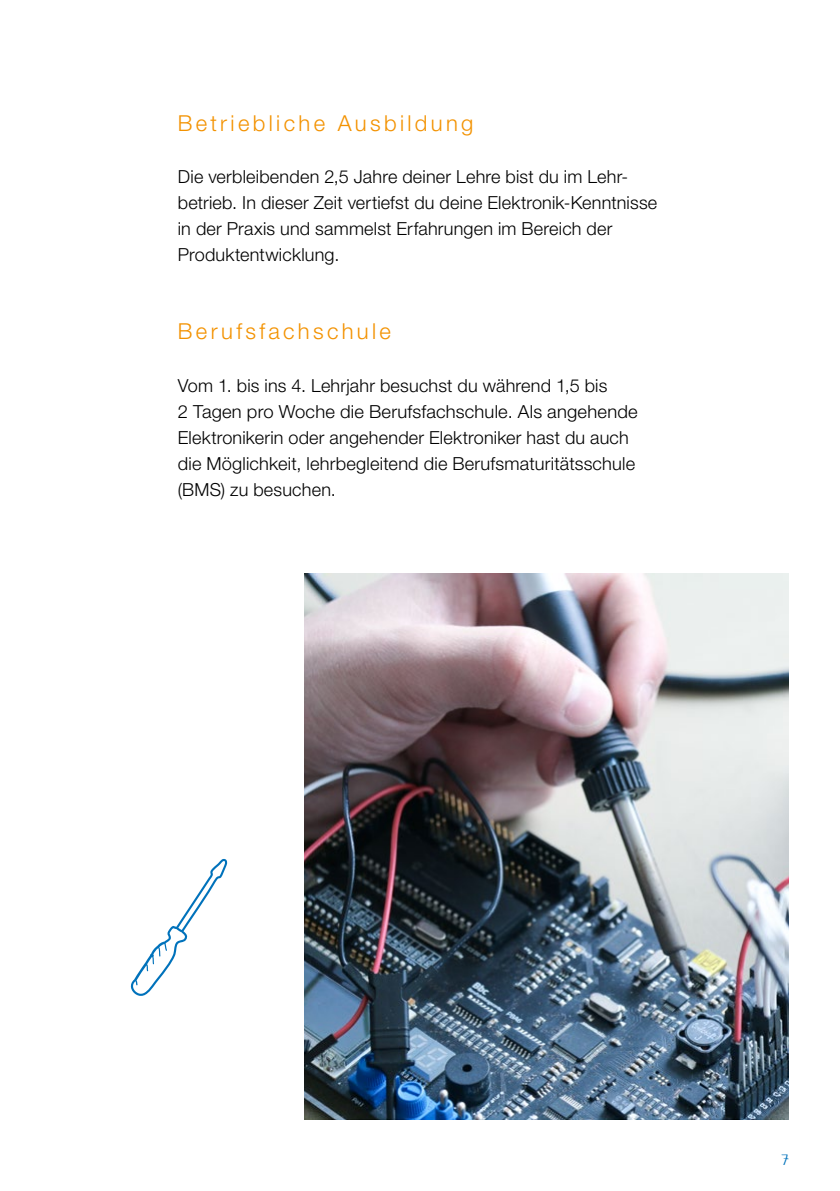
<style>
.page{position:relative;width:840px;height:1191px;background:#fff}
.page>*{position:absolute;margin:0;border:0;box-sizing:border-box;transform-origin:0 0}
.t1{font:300 22px "Helvetica Neue LT Pro";letter-spacing:.15em;color:#f39200}
.t2{font:300 18px/26px "Helvetica Neue LT Pro";letter-spacing:.01em;color:#000}
.t3{font:14px "Carrotflower";color:#0072bb}
</style>
<div class="page">
<svg style="left:130px;top:859px;width:97px;height:137px"></svg>
<img style="left:304px;top:573px;width:484px;height:546px">
<p class="t1" style="left:178px;top:110px;width:297px">Betriebliche Ausbildung</p>
<p class="t2" style="left:178px;top:164px;width:480px">Die verbleibenden 2,5 Jahre deiner Lehre bist du im Lehr&shy;betrieb. In dieser Zeit vertiefst du deine Elektronik-Kenntnisse in der Praxis und sammelst Erfahrungen im Bereich der Produktentwicklung.</p>
<p class="t1" style="left:178px;top:318px;width:214px">Berufsfachschule</p>
<p class="t2" style="left:178px;top:372px;width:461px">Vom 1. bis ins 4. Lehrjahr besuchst du während 1,5 bis<br>2 Tagen pro Woche die Berufsfachschule. Als angehende Elektronikerin oder angehender Elektroniker hast du auch die Möglichkeit, lehrbegleitend die Berufsmaturitätsschule (BMS) zu besuchen.</p>
<p class="t3" style="left:781px;top:1151px;width:9px">7</p>
</div>
